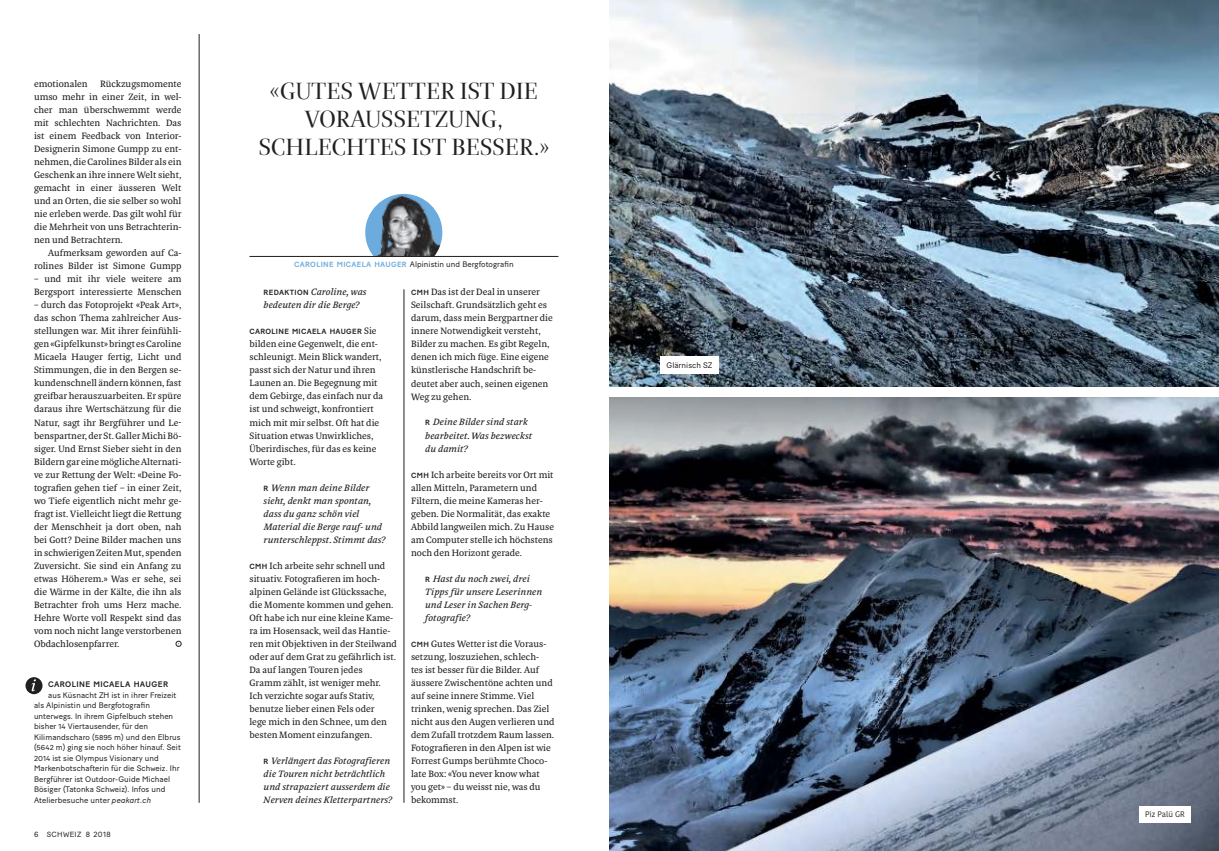
<style>
.page{position:relative;width:1219px;height:851px;background:#fff}
.page>*{position:absolute;margin:0;border:0;box-sizing:border-box;transform-origin:0 0}
.t1{font:25px/28px "Aleksei Display 09 Lightfine";letter-spacing:.01em;color:#221f1f;text-align:center}
.t2{font:9.8px/13px "Aleksei";letter-spacing:.005em;color:#221f1f}
.t3{font:italic 9.8px/13px "Aleksei";letter-spacing:.005em;color:#221f1f}
.t4{font:8px "Baton Turbo";letter-spacing:.005em;color:#221f1f}
.t5{font:500 8px "Baton Turbo";letter-spacing:.05em;color:#221f1f}
.t6{font:8px "Kohinoor Bangla";color:#221f1f}
.t7{font:500 7.5px "Baton Turbo";letter-spacing:.05em;color:#221f1f}
.t8{font:7.5px "Baton Turbo";letter-spacing:.05em;color:#221f1f}
.s1{font-style:italic}
.s2{font-weight:500;font-size:7.5px;color:#6cabdd}
.s3{font-family:"Baton Turbo";font-weight:500;font-style:normal;font-size:7.5px}
.s4{font-family:"Aleksei";font-weight:400;font-size:9.8px}
.s5{font-family:"Baton Turbo";font-weight:500;font-size:7.5px}
</style>
<div class="page">
<img style="left:609px;top:0;width:1px;height:386px">
<svg style="left:176px;top:641px;width:5px;height:5px"></svg>
<hr style="left:199px;top:34px;width:1px;height:768px;background:#221f1f">
<hr style="left:404px;top:289px;width:1px;height:513px;background:#221f1f">
<svg style="left:26px;top:677px;width:17px;height:17px"></svg>
<img style="left:365px;top:194px;width:77px;height:62px">
<hr style="left:249px;top:256px;width:309px;height:1px;background:#221f1f">
<img style="left:610px;top:0;width:609px;height:386px">
<div style="left:661px;top:356px;width:58px;height:17px;background:#fff"></div>
<img style="left:609px;top:397px;width:610px;height:453px">
<div style="left:1139px;top:805px;width:52px;height:17px;background:#fff"></div>
<p class="t2" style="left:34px;top:78px;width:55px">emotionalen</p>
<p class="t2" style="left:100px;top:78px;width:83px">Rückzugsmomente</p>
<p class="t2" style="left:34px;top:91px;width:149px">umso mehr in einer Zeit, in wel-</p>
<p class="t2" style="left:34px;top:104px;width:149px">cher man überschwemmt werde</p>
<p class="t2" style="left:34px;top:117px;width:149px">mit schlechten Nachrichten. Das</p>
<p class="t2" style="left:34px;top:130px;width:149px">ist einem Feedback von Interior-</p>
<p class="t2" style="left:34px;top:143px;width:149px">Designerin Simone Gumpp zu ent-</p>
<p class="t2" style="left:34px;top:156px;width:149px">nehmen, die Carolines Bilder als ein</p>
<p class="t2" style="left:34px;top:169px;width:149px">Geschenk an ihre innere Welt sieht,</p>
<p class="t2" style="left:34px;top:182px;width:149px">gemacht in einer äusseren Welt</p>
<p class="t2" style="left:34px;top:195px;width:149px">und an Orten, die sie selber so wohl</p>
<p class="t2" style="left:34px;top:208px;width:149px">nie erleben werde. Das gilt wohl für</p>
<p class="t2" style="left:34px;top:221px;width:149px">die Mehrheit von uns Betrachterin-</p>
<p class="t2" style="left:34px;top:234px;width:90px">nen und Betrachtern.</p>
<p class="t2" style="left:48px;top:247px;width:135px">Aufmerksam geworden auf Ca-</p>
<p class="t2" style="left:34px;top:260px;width:149px">rolines Bilder ist Simone Gumpp</p>
<p class="t2" style="left:34px;top:273px;width:149px">– und mit ihr viele weitere am<br>Bergsport interessierte Menschen</p>
<p class="t2" style="left:34px;top:299px;width:149px;text-align:justify">– durch das Fotoprojekt «Peak Art», das schon Thema zahlreicher Aus&shy;stellungen war. Mit ihrer feinfühli&shy;gen «Gipfelkunst» bringt es Caroline Micaela Hauger fertig, Licht und Stimmungen, die in den Bergen se&shy;kundenschnell ändern können, fast greifbar herauszuarbeiten. Er spüre daraus ihre Wertschätzung für die Natur, sagt ihr Bergführer und Le&shy;benspartner, der St. Galler Michi Bö&shy;siger. Und Ernst Sieber sieht in den Bildern gar eine mögliche Alternati&shy;ve zur Rettung der Welt: «Deine Fo&shy;tografien gehen tief – in einer Zeit, wo Tiefe eigentlich nicht mehr ge&shy;fragt ist. Vielleicht liegt die Rettung der Menschheit ja dort oben, nah bei Gott? Deine Bilder machen uns in schwierigen Zeiten Mut, spenden Zuversicht. Sie sind ein Anfang zu etwas Höherem.» Was er sehe, sei die Wärme in der Kälte, die ihn als Betrachter froh ums Herz mache.<br>Hehre Worte voll Respekt sind das vom noch nicht lange verstorbenen Obdachlosenpfarrer.</p>
<p class="t5" style="left:48px;top:681px;width:121px">CAROLINE MICAELA HAUGER</p>
<p class="t4" style="left:48px;top:691px;width:130px">aus Küsnacht ZH ist in ihrer Freizeit</p>
<p class="t4" style="left:34px;top:701px;width:118px">als Alpinistin und Bergfotografin</p>
<p class="t4" style="left:34px;top:712px;width:141px">unterwegs. In ihrem Gipfelbuch stehen</p>
<p class="t4" style="left:34px;top:722px;width:116px">bisher 14 Viertausender, für den</p>
<p class="t4" style="left:34px;top:733px;width:148px">Kilimandscharo (5895 m) und den Elbrus</p>
<p class="t4" style="left:34px;top:743px;width:148px">(5642 m) ging sie noch höher hinauf. Seit</p>
<p class="t4" style="left:34px;top:754px;width:126px">2014 ist sie Olympus Visionary und</p>
<p class="t4" style="left:34px;top:764px;width:147px">Markenbotschafterin für die Schweiz. Ihr</p>
<p class="t4" style="left:34px;top:775px;width:138px">Bergführer ist Outdoor-Guide Michael</p>
<p class="t4" style="left:34px;top:785px;width:133px">Bösiger (Tatonka Schweiz). Infos und</p>
<p class="t4" style="left:34px;top:796px;width:119px">Atelierbesuche unter <span class="s1">peakart.ch</span></p>
<p class="t8" style="left:34px;top:830px;width:78px">6 SCHWEIZ 8 2018</p>
<p class="t1" style="left:259px;top:78px;width:292px">«GUTES WETTER IST DIE<br>VORAUSSETZUNG,<br>SCHLECHTES IST BESSER.»</p>
<p class="t4" style="left:294px;top:261px;width:221px"><span class="s2">CAROLINE MICAELA HAUGER</span> Alpinistin und Bergfotografin</p>
<p class="t3" style="left:264px;top:286px;width:104px"><span class="s3">REDAKTION</span> Caroline, was bedeuten dir die Berge?</p>
<p class="t7" style="left:249px;top:329px;width:129px">CAROLINE MICAELA HAUGER <span class="s4">Sie</span></p>
<p class="t2" style="left:249px;top:338px;width:135px">bilden eine Gegenwelt, die ent&shy;schleunigt. Mein Blick wandert, passt sich der Natur und ihren<br>Launen an. Die Begegnung mit dem Gebirge, das einfach nur da ist und schweigt, konfrontiert mich mit mir selbst. Oft hat die<br>Situation etwas Unwirkliches,<br>Überirdisches, für das es keine<br>Worte gibt.</p>
<p class="t3" style="left:264px;top:481px;width:124px"><span class="s3">R</span> Wenn man deine Bilder sieht, denkt man spontan, dass du ganz schön viel<br>Material die Berge rauf- und runterschleppst. Stimmt das?</p>
<p class="t2" style="left:249px;top:559px;width:149px"><span class="s5">CMH</span> Ich arbeite sehr schnell und situativ. Fotografieren im hoch&shy;alpinen Gelände ist Glückssache, die Momente kommen und gehen.<br>Oft habe ich nur eine kleine Kame&shy;ra im Hosensack, weil das Hantie&shy;ren mit Objektiven in der Steilwand oder auf dem Grat zu gefährlich ist.<br>Da auf langen Touren jedes<br>Gramm zählt, ist weniger mehr.<br>Ich verzichte sogar aufs Stativ, benutze lieber einen Fels oder<br>lege mich in den Schnee, um den besten Moment einzufangen.</p>
<p class="t3" style="left:264px;top:754px;width:130px"><span class="s3">R</span> Verlängert das Fotografieren die Touren nicht beträchtlich und strapaziert ausserdem die<br>Nerven deines Kletterpartners?</p>
<p class="t2" style="left:411px;top:286px;width:143px"><span class="s5">CMH</span> Das ist der Deal in unserer<br>Seilschaft. Grundsätzlich geht es darum, dass mein Bergpartner die innere Notwendigkeit versteht,<br>Bilder zu machen. Es gibt Regeln, denen ich mich füge. Eine eigene künstlerische Handschrift be&shy;deutet aber auch, seinen eigenen<br>Weg zu gehen.</p>
<p class="t3" style="left:425px;top:416px;width:109px"><span class="s3">R</span> Deine Bilder sind stark bearbeitet. Was bezweckst du damit?</p>
<p class="t2" style="left:411px;top:468px;width:144px"><span class="s5">CMH</span> Ich arbeite bereits vor Ort mit allen Mitteln, Parametern und<br>Filtern, die meine Kameras her&shy;geben. Die Normalität, das exakte<br>Abbild langweilen mich. Zu Hause am Computer stelle ich höchstens noch den Horizont gerade.</p>
<p class="t3" style="left:425px;top:572px;width:118px"><span class="s3">R</span> Hast du noch zwei, drei<br>Tipps für unsere Leserinnen und Leser in Sachen Berg&shy;fotografie?</p>
<p class="t2" style="left:411px;top:637px;width:145px"><span class="s5">CMH</span> Gutes Wetter ist die Voraus&shy;setzung, loszuziehen, schlech-<br>tes ist besser für die Bilder. Auf äussere Zwischentöne achten und auf seine innere Stimme. Viel trinken, wenig sprechen. Das Ziel nicht aus den Augen verlieren und dem Zufall trotzdem Raum lassen.<br>Fotografieren in den Alpen ist wie<br>Forrest Gumps berühmte Choco&shy;late Box: «You never know what you get» – du weisst nie, was du bekommst.</p>
<p class="t4" style="left:666px;top:362px;width:47px">Glärnisch SZ</p>
<p class="t6" style="left:1145px;top:810px;width:41px">Piz Palü GR</p>
</div>
